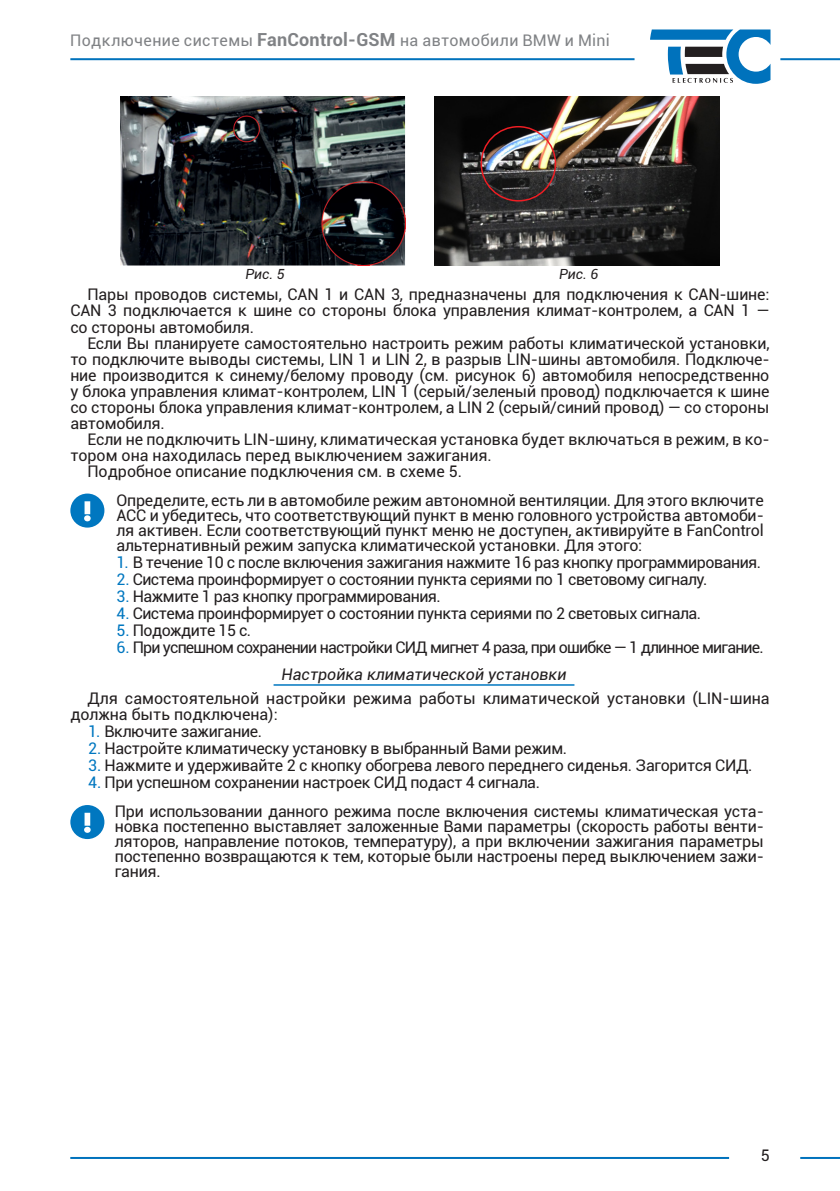
<style>
.page{position:relative;width:840px;height:1191px;background:#fff}
.page>*{position:absolute;margin:0;border:0;box-sizing:border-box;transform-origin:0 0}
.t1{font:16px/16px "Roboto";letter-spacing:-.02em;color:#231f20;text-align:justify}
.t2{font:16px/16px "Roboto";color:#231f20}
.t3{font:16px "Roboto";letter-spacing:-.05em;color:#231f20}
.t4{font:16px "Roboto";letter-spacing:.025em;color:#808285}
.Подзаголовок{font:italic 16px "Roboto";color:#231f20}
.t5{font:italic 14px "Roboto";color:#231f20}
.s1{font-weight:700;font-size:18px}
.s2{color:#0077c0}
</style>
<div class="page">
<svg style="left:650px;top:29px;width:120px;height:55px"></svg>
<hr style="left:780px;top:58px;width:59px;height:2px;background:#0072bc">
<hr style="left:70px;top:58px;width:564px;height:2px;background:#0072bc">
<hr style="left:799px;top:1157px;width:40px;height:2px;background:#0072bc">
<hr style="left:70px;top:1157px;width:658px;height:2px;background:#0072bc">
<hr style="left:273px;top:684px;width:301px;height:1px;background:#0077c0">
<img style="left:120px;top:97px;width:285px;height:168px">
<img style="left:434px;top:97px;width:285px;height:168px">
<div style="left:480px;top:126px;width:76px;height:75px;border:2px solid #ee1d23;border-radius:50%"></div>
<div style="left:70px;top:493px;width:34px;height:34px;background:#0077c0;border-radius:50%"></div>
<svg style="left:84px;top:501px;width:7px;height:20px"></svg>
<div style="left:70px;top:805px;width:34px;height:34px;background:#0077c0;border-radius:50%"></div>
<svg style="left:84px;top:812px;width:7px;height:21px"></svg>
<p class="t4" style="left:70px;top:29px;width:540px">Подключение системы <span class="s1">FanControl‑GSM</span> на автомобили BMW и Mini</p>
<p class="t5" style="left:245px;top:264px;width:41px">Рис. 5</p>
<p class="t5" style="left:558px;top:264px;width:41px">Рис. 6</p>
<p class="t1" style="left:70px;top:286px;width:700px;text-indent:17px">Пары проводов системы, CAN 1 и CAN 3, предназначены для подключения к CAN- шине:<br>CAN 3 подключается к шине со стороны блока управления климат- контролем, а CAN 1 — со стороны автомобиля.</p>
<p class="t1" style="left:70px;top:334px;width:700px;text-indent:17px">Если Вы планируете самостоятельно настроить режим работы климатической установки, то подключите выводы системы, LIN 1 и LIN 2, в разрыв LIN- шины автомобиля. Подключе‑ ние производится к синему/белому проводу (см. рисунок 6) автомобиля непосредственно у блока управления климат- контролем, LIN 1 (серый/зеленый провод) подключается к шине со стороны блока управления климат- контролем, а LIN 2 (серый/синий провод) — со стороны автомобиля.</p>
<p class="t2" style="left:70px;top:430px;width:700px;text-indent:17px">Если не подключить LIN- шину, климатическая установка будет включаться в режим, в ко‑ тором она находилась перед выключением зажигания.</p>
<p class="t2" style="left:87px;top:462px;width:376px">Подробное описание подключения см. в схеме 5.</p>
<p class="t1" style="left:116px;top:492px;width:648px;line-height:15px">Определите, есть ли в автомобиле режим автономной вентиляции. Для этого включите АСС и убедитесь, что соответствующий пункт в меню головного устройства автомоби‑ ля активен. Если соответствующий пункт меню не доступен, активируйте в FanControl альтернативный режим запуска климатической установки. Для этого:</p>
<p class="t1" style="left:116px;top:553px;width:646px"><span class="s2">1.</span> В течение 10 с после включения зажигания нажмите 16 раз кнопку программирования.</p>
<p class="t1" style="left:116px;top:570px;width:592px"><span class="s2">2.</span> Система проинформирует о состоянии пункта сериями по 1 световому сигналу.</p>
<p class="t1" style="left:116px;top:587px;width:326px"><span class="s2">3.</span> Нажмите 1 раз кнопку программирования.</p>
<p class="t1" style="left:116px;top:604px;width:586px"><span class="s2">4.</span> Система проинформирует о состоянии пункта сериями по 2 световых сигнала.</p>
<p class="t1" style="left:116px;top:621px;width:136px"><span class="s2">5.</span> Подождите 15 с.</p>
<p class="t3" style="left:116px;top:635px;width:648px"><span class="s2">6.</span> При успешном сохранении настройки СИД мигнет 4 раза, при ошибке — 1 длинное мигание.</p>
<p class="Подзаголовок" style="left:281px;top:663px;width:286px">Настройка климатической установки</p>
<p class="t2" style="left:70px;top:689px;width:700px;text-indent:17px">Для самостоятельной настройки режима работы климатической установки (LIN- шина должна быть подключена):</p>
<p class="t1" style="left:88px;top:722px;width:176px"><span class="s2">1.</span> Включите зажигание.</p>
<p class="t1" style="left:88px;top:739px;width:480px"><span class="s2">2.</span> Настройте климатическу установку в выбранный Вами режим.</p>
<p class="t1" style="left:88px;top:756px;width:665px"><span class="s2">3.</span> Нажмите и удерживайте 2 с кнопку обогрева левого переднего сиденья. Загорится СИД.</p>
<p class="t1" style="left:88px;top:773px;width:453px"><span class="s2">4.</span> При успешном сохранении настроек СИД подаст 4 сигнала.</p>
<p class="t1" style="left:115px;top:803px;width:650px;line-height:15px">При использовании данного режима после включения системы климатическая уста‑ новка постепенно выставляет заложенные Вами параметры (скорость работы венти‑ ляторов, направление потоков, температуру), а при включении зажигания параметры постепенно возвращаются к тем, которые были настроены перед выключением зажи‑ гания.</p>
<p class="t1" style="left:760px;top:1146px;width:11px">5</p>
</div>
